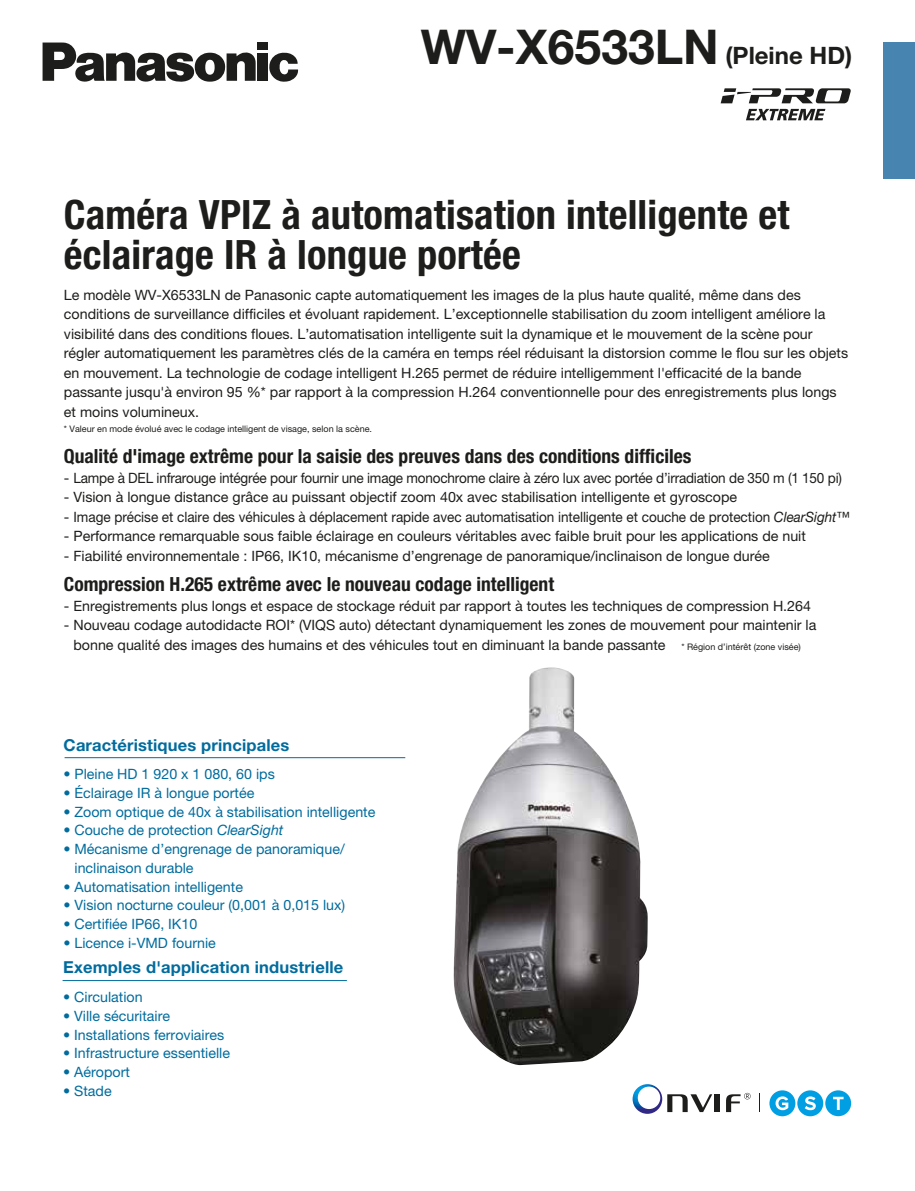
<style>
.page{position:relative;width:915px;height:1191px;background:#fff}
.page>*{position:absolute;margin:0;border:0;box-sizing:border-box;transform-origin:0 0}
.t1{font:700 48px "Helvetica Neue LT Std";color:#1d1d1b}
.t2{font:700 condensed 40.5px/40.5px "Helvetica Neue LT Std";letter-spacing:.005em;color:#1d1d1b}
.t3{font:700 condensed 19.5px "Helvetica Neue LT Std";color:#1d1d1b}
.t4{font:700 16.5px "Helvetica Neue LT Std";letter-spacing:.01em;color:#006c9e}
.t5{font:14.25px/19.5px "Helvetica Neue LT Std";color:#1d1d1b}
.t6{font:14.25px/18.8px "Helvetica Neue LT Std";color:#006c9e}
.t7{font:9px "Helvetica Neue LT Std";color:#1d1d1b}
.s1{font-size:24px}
.s2{font-style:italic}
.s3{font-size:9px}
</style>
<div class="page">
<svg style="left:269px;top:52px;width:29px;height:30px"></svg>
<div style="left:258px;top:43px;width:10px;height:7px;background:#1d1d1b"></div>
<div style="left:258px;top:53px;width:10px;height:28px;background:#1d1d1b"></div>
<svg style="left:43px;top:43px;width:212px;height:39px"></svg>
<div style="left:882px;top:43px;width:32px;height:136px;background:#4884b0"></div>
<hr style="left:65px;top:757px;width:340px;height:1px;background:#006c9e">
<hr style="left:63px;top:980px;width:284px;height:1px;background:#006c9e">
<svg style="left:746px;top:109px;width:79px;height:11px"></svg>
<svg style="left:720px;top:88px;width:130px;height:15px"></svg>
<img style="left:453px;top:667px;width:194px;height:398px">
<div style="left:714px;top:1094px;width:5px;height:18px;background:#1d1d1b"></div>
<svg style="left:632px;top:1084px;width:80px;height:29px"></svg>
<svg style="left:726px;top:1092px;width:24px;height:20px"></svg>
<div style="left:797px;top:1090px;width:26px;height:26px;background:#009fe3;border-radius:50%"></div>
<svg style="left:804px;top:1096px;width:11px;height:14px"></svg>
<div style="left:769px;top:1090px;width:26px;height:26px;background:#009fe3;border-radius:50%"></div>
<svg style="left:775px;top:1096px;width:13px;height:14px"></svg>
<div style="left:825px;top:1090px;width:25px;height:26px;background:#009fe3;border-radius:50%"></div>
<svg style="left:833px;top:1096px;width:10px;height:14px"></svg>
<h1 class="t1" style="left:420px;top:17px;width:433px">WV-X6533LN <span class="s1">(Pleine HD)</span></h1>
<h2 class="t2" style="left:64px;top:193px;width:726px">Caméra VPIZ à automatisation intelligente et éclairage IR à longue portée</h2>
<p class="t5" style="left:64px;top:285px;width:785px">Le modèle WV-X6533LN de Panasonic capte automatiquement les images de la plus haute qualité, même dans des conditions de surveillance difficiles et évoluant rapidement. L’exceptionnelle stabilisation du zoom intelligent améliore la visibilité dans des conditions floues. L’automatisation intelligente suit la dynamique et le mouvement de la scène pour régler automatiquement les paramètres clés de la caméra en temps réel réduisant la distorsion comme le flou sur les objets en mouvement. La technologie de codage intelligent H.265 permet de réduire intelligemment l'efficacité de la bande passante jusqu'à environ 95 %* par rapport à la compression H.264 conventionnelle pour des enregistrements plus longs et moins volumineux.</p>
<p class="t7" style="left:64px;top:423px;width:309px">* Valeur en mode évolué avec le codage intelligent de visage, selon la scène.</p>
<h3 class="t3" style="left:64px;top:445px;width:628px">Qualité d'image extrême pour la saisie des preuves dans des conditions difficiles</h3>
<p class="t5" style="left:64px;top:468px;width:779px">- Lampe à DEL infrarouge intégrée pour fournir une image monochrome claire à zéro lux avec portée d’irradiation de 350 m (1 150 pi)</p>
<p class="t5" style="left:64px;top:487px;width:674px">- Vision à longue distance grâce au puissant objectif zoom 40x avec stabilisation intelligente et gyroscope</p>
<p class="t5" style="left:64px;top:507px;width:787px">- Image précise et claire des véhicules à déplacement rapide avec automatisation intelligente et couche de protection <span class="s2">ClearSight</span>™</p>
<p class="t5" style="left:64px;top:526px;width:743px">- Performance remarquable sous faible éclairage en couleurs véritables avec faible bruit pour les applications de nuit</p>
<p class="t5" style="left:64px;top:546px;width:707px">- Fiabilité environnementale : IP66, IK10, mécanisme d’engrenage de panoramique/inclinaison de longue durée</p>
<h3 class="t3" style="left:64px;top:572px;width:491px">Compression H.265 extrême avec le nouveau codage intelligent</h3>
<p class="t5" style="left:64px;top:595px;width:748px">- Enregistrements plus longs et espace de stockage réduit par rapport à toutes les techniques de compression H.264</p>
<p class="t5" style="left:64px;top:615px;width:753px;text-align:center">- Nouveau codage autodidacte ROI* (VIQS auto) détectant dynamiquement les zones de mouvement pour maintenir la bonne qualité des images des humains et des véhicules tout en diminuant la bande passante <span class="s3">* Région d’intérêt (zone visée)</span></p>
<p class="t4" style="left:64px;top:734px;width:227px">Caractéristiques principales</p>
<p class="t6" style="left:63px;top:764px;width:213px">• Pleine HD 1 920 x 1 080, 60 ips</p>
<p class="t6" style="left:63px;top:783px;width:192px">• Éclairage IR à longue portée</p>
<p class="t6" style="left:63px;top:802px;width:313px">• Zoom optique de 40x à stabilisation intelligente</p>
<p class="t6" style="left:63px;top:820px;width:221px">• Couche de protection <span class="s2">ClearSight</span></p>
<p class="t6" style="left:74px;top:839px;width:272px;text-indent:-11px">• Mécanisme d’engrenage de panoramique/ inclinaison durable</p>
<p class="t6" style="left:63px;top:877px;width:181px">• Automatisation intelligente</p>
<p class="t6" style="left:63px;top:895px;width:283px">• Vision nocturne couleur (0,001 à 0,015 lux)</p>
<p class="t6" style="left:63px;top:914px;width:135px">• Certifiée IP66, IK10</p>
<p class="t6" style="left:63px;top:933px;width:154px">• Licence i-VMD fournie</p>
<p class="t4" style="left:63px;top:957px;width:281px">Exemples d'application industrielle</p>
<p class="t6" style="left:63px;top:987px;width:81px">• Circulation</p>
<p class="t6" style="left:63px;top:1006px;width:108px">• Ville sécuritaire</p>
<p class="t6" style="left:63px;top:1024px;width:162px">• Installations ferroviaires</p>
<p class="t6" style="left:63px;top:1043px;width:168px">• Infrastructure essentielle</p>
<p class="t6" style="left:63px;top:1062px;width:68px">• Aéroport</p>
<p class="t6" style="left:63px;top:1081px;width:50px">• Stade</p>
</div>
